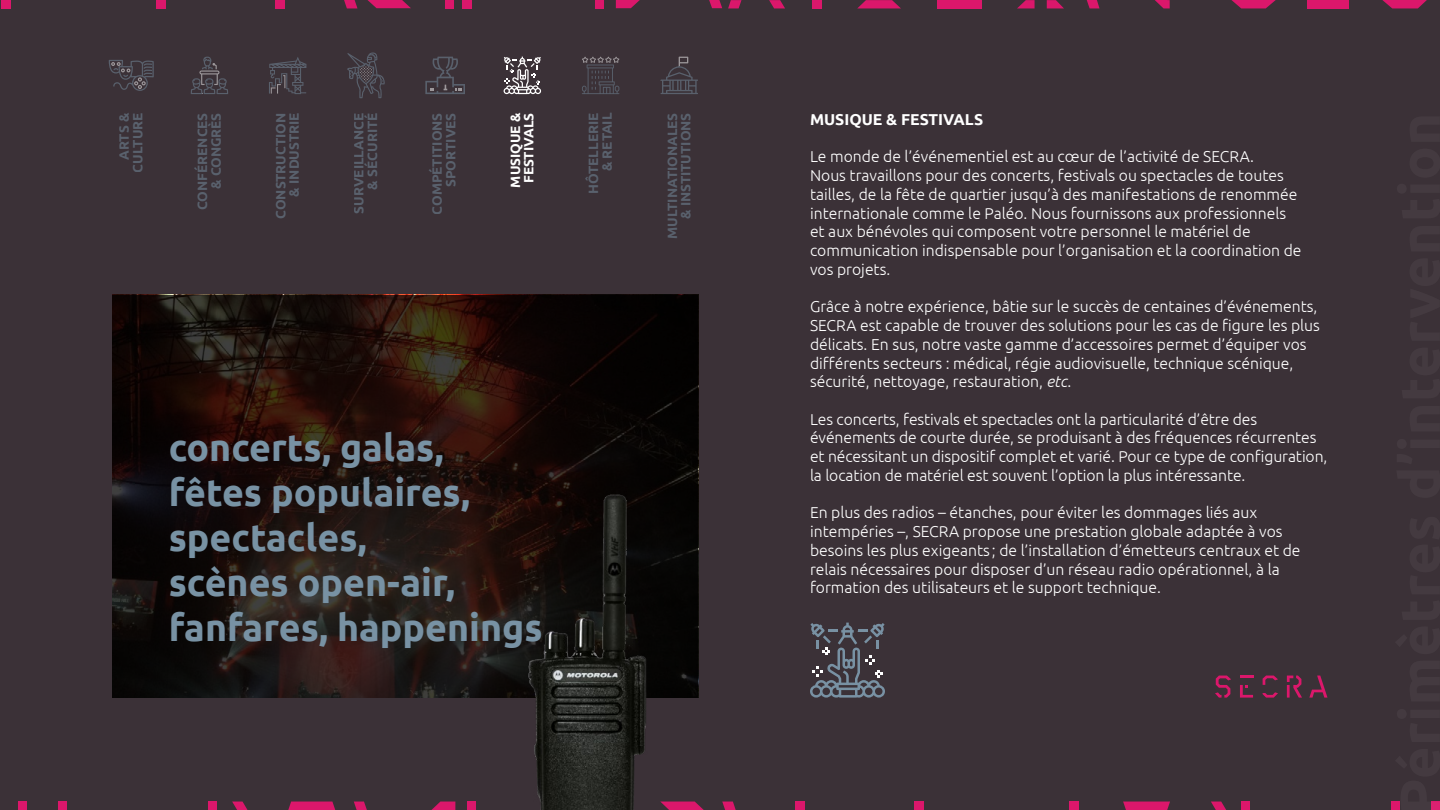
<style>
.page{position:relative;width:1440px;height:810px;background:#3b3137}
.page>*{position:absolute;margin:0;border:0;box-sizing:border-box;transform-origin:0 0}
.t1{font:700 37.5px/45px "Ubuntu";color:#7892a4}
.t2{font:300 15.75px/18.8px "Ubuntu";color:#fff}
.t3{font:700 15.75px "Ubuntu";color:#fff}
.t4{font:700 13.5px/13.5px "Ubuntu";color:#7892a4;text-align:right}
.t5{font:700 13.5px/13.5px "Ubuntu";color:#fff;text-align:center}
.s1{font-style:italic}
</style>
<div class="page">
<svg style="left:1382px;top:0;width:45px;height:8px"></svg>
<div style="left:1308px;top:0;width:41px;height:8px;background:#db176b"></div>
<svg style="left:1231px;top:0;width:45px;height:8px"></svg>
<svg style="left:1155px;top:0;width:15px;height:8px"></svg>
<svg style="left:1087px;top:0;width:13px;height:8px"></svg>
<svg style="left:368px;top:0;width:43px;height:8px"></svg>
<div style="left:445px;top:0;width:9px;height:8px;background:#db176b"></div>
<div style="left:463px;top:0;width:9px;height:8px;background:#db176b"></div>
<svg style="left:616px;top:0;width:24px;height:8px"></svg>
<div style="left:595px;top:0;width:9px;height:8px;background:#db176b"></div>
<svg style="left:709px;top:0;width:13px;height:8px"></svg>
<svg style="left:1047px;top:0;width:17px;height:8px"></svg>
<svg style="left:1017px;top:0;width:18px;height:8px"></svg>
<div style="left:937px;top:0;width:44px;height:8px;background:#db176b"></div>
<svg style="left:858px;top:0;width:43px;height:8px"></svg>
<svg style="left:769px;top:0;width:16px;height:8px"></svg>
<div style="left:812px;top:0;width:9px;height:8px;background:#db176b"></div>
<svg style="left:728px;top:0;width:13px;height:8px"></svg>
<div style="left:1px;top:0;width:10px;height:8px;background:#db176b"></div>
<div style="left:156px;top:0;width:9px;height:8px;background:#db176b"></div>
<div style="left:275px;top:0;width:10px;height:8px;background:#db176b"></div>
<svg style="left:344px;top:0;width:14px;height:8px"></svg>
<div style="left:1069px;top:802px;width:9px;height:8px;background:#db176b"></div>
<div style="left:915px;top:802px;width:9px;height:8px;background:#db176b"></div>
<div style="left:795px;top:802px;width:9px;height:8px;background:#db176b"></div>
<svg style="left:722px;top:802px;width:14px;height:8px"></svg>
<div style="left:1431px;top:802px;width:9px;height:8px;background:#db176b"></div>
<div style="left:1392px;top:802px;width:8px;height:8px;background:#db176b"></div>
<div style="left:1241px;top:802px;width:9px;height:8px;background:#db176b"></div>
<svg style="left:1211px;top:802px;width:15px;height:8px"></svg>
<svg style="left:1123px;top:802px;width:47px;height:8px"></svg>
<div style="left:18px;top:802px;width:9px;height:8px;background:#db176b"></div>
<div style="left:58px;top:802px;width:9px;height:8px;background:#db176b"></div>
<div style="left:208px;top:802px;width:9px;height:8px;background:#db176b"></div>
<svg style="left:232px;top:802px;width:16px;height:8px"></svg>
<svg style="left:288px;top:802px;width:29px;height:8px"></svg>
<svg style="left:112px;top:295px;width:586px;height:403px;background:#190d09"></svg>
<svg style="left:582px;top:57px;width:37px;height:37px"></svg>
<svg style="left:661px;top:57px;width:37px;height:37px"></svg>
<svg style="left:269px;top:57px;width:37px;height:37px"></svg>
<svg style="left:1215px;top:676px;width:16px;height:22px"></svg>
<svg style="left:1240px;top:676px;width:13px;height:2px"></svg>
<svg style="left:1240px;top:685px;width:13px;height:13px"></svg>
<svg style="left:1263px;top:676px;width:15px;height:9px"></svg>
<svg style="left:1263px;top:692px;width:15px;height:6px"></svg>
<svg style="left:1309px;top:676px;width:19px;height:22px"></svg>
<svg style="left:1287px;top:676px;width:15px;height:22px"></svg>
<svg style="left:347px;top:52px;width:38px;height:46px"></svg>
<svg style="left:504px;top:57px;width:37px;height:37px"></svg>
<svg style="left:425px;top:57px;width:39px;height:37px"></svg>
<svg style="left:810px;top:623px;width:75px;height:75px"></svg>
<img style="left:317px;top:491px;width:387px;height:319px">
<svg style="left:109px;top:60px;width:45px;height:31px"></svg>
<svg style="left:191px;top:56px;width:37px;height:38px"></svg>
<p class="t4" style="left:117px;top:173px;width:61px;rotate:-90deg">ARTS &amp;<br>CULTURE</p>
<p class="t4" style="left:195px;top:210px;width:99px;rotate:-90deg">CONFÉRENCES &amp; CONGRÈS</p>
<p class="t4" style="left:430px;top:215px;width:103px;rotate:-90deg">COMPÉTITIONS<br>SPORTIVES</p>
<p class="t4" style="left:274px;top:219px;width:108px;rotate:-90deg">CONSTRUCTION &amp; INDUSTRIE</p>
<p class="t5" style="left:508px;top:188px;width:76px;rotate:-90deg">MUSIQUE &amp;<br>FESTIVALS</p>
<p class="t4" style="left:352px;top:214px;width:102px;rotate:-90deg">SURVEILLANCE &amp; SÉCURITÉ</p>
<p class="t4" style="left:587px;top:194px;width:83px;rotate:-90deg">HÔTELLERIE &amp; RETAIL</p>
<p class="t4" style="left:665px;top:239px;width:128px;rotate:-90deg">MULTINATIONALES &amp; INSTITUTIONS</p>
<h1 class="t1" style="left:169px;top:425px;width:375px">concerts, galas, fêtes populaires, spectacles,<br>scènes open-air, fanfares, happenings</h1>
<p class="t3" style="left:810px;top:110px;width:175px">MUSIQUE &amp; FESTIVALS</p>
<p class="t2" style="left:810px;top:147px;width:493px">Le monde de l’événementiel est au cœur de l’activité de SECRA.<br>Nous travaillons pour des concerts, festivals ou spectacles de toutes tailles, de la fête de quartier jusqu’à des manifestations de renommée internationale comme le Paléo. Nous fournissons aux professionnels et aux bénévoles qui composent votre personnel le matériel de communication indispensable pour l’organisation et la coordination de vos projets.</p>
<p class="t2" style="left:810px;top:297px;width:511px">Grâce à notre expérience, bâtie sur le succès de centaines d’événements, SECRA est capable de trouver des solutions pour les cas de figure les plus délicats. En sus, notre vaste gamme d’accessoires permet d’équiper vos différents secteurs : médical, régie audiovisuelle, technique scénique, sécurité, nettoyage, restauration, <span class="s1">etc</span>.</p>
<p class="t2" style="left:810px;top:409px;width:519px">Les concerts, festivals et spectacles ont la particularité d’être des événements de courte durée, se produisant à des fréquences récurrentes et nécessitant un dispositif complet et varié. Pour ce type de configuration, la location de matériel est souvent l’option la plus intéressante.</p>
<p class="t2" style="left:810px;top:503px;width:492px">En plus des radios – étanches, pour éviter les dommages liés aux intempéries –, SECRA propose une prestation globale adaptée à vos besoins les plus exigeants ; de l’installation d’émetteurs centraux et de relais nécessaires pour disposer d’un réseau radio opérationnel, à la formation des utilisateurs et le support technique.</p>
</div>
